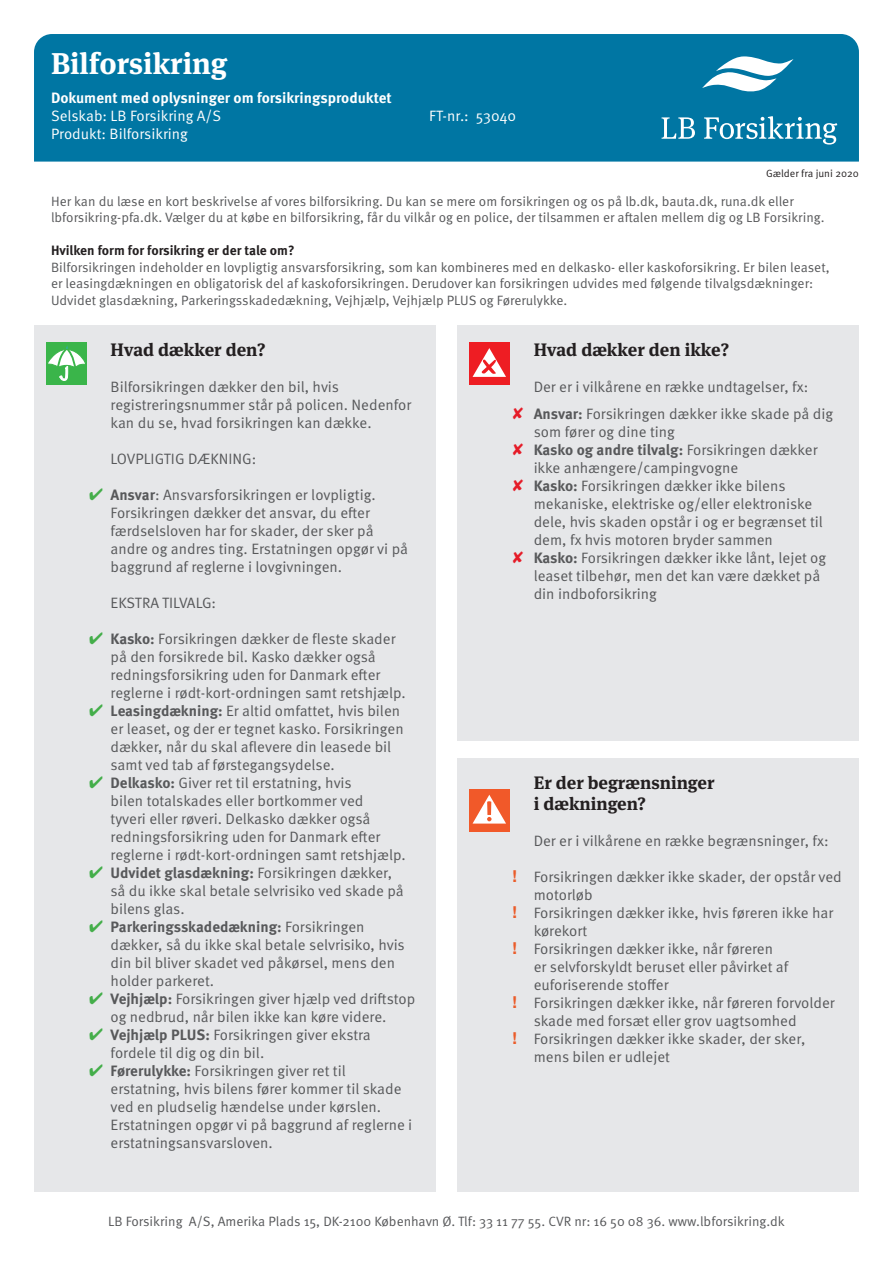
<style>
.page{position:relative;width:893px;height:1263px;background:#fff}
.page>*{position:absolute;margin:0;border:0;box-sizing:border-box;transform-origin:0 0}
.t1{font:700 30px "Meta Serif OT";color:#fff}
.t2{font:700 18px/21px "Meta Serif OT";color:#231f20}
.List_Paragraph{font:15px/18px "Meta Pro Norm";color:#57585a}
.t3{font:15px "Meta Pro Norm";color:#fff}
.t4{font:700 15px "Meta Pro";color:#fff}
.t5{font:13.5px/16.5px "Meta Pro Norm";color:#57585a}
.t6{font:700 13.5px "Meta Pro";color:#231f20}
.t7{font:10.5px "Meta Pro Norm";color:#231f20}
.s1{color:#44ae4a}
.s2{font-family:"Meta Pro";font-weight:700}
.s3{font-family:"Helvetica Neue LT Std";font-weight:700;font-size:16.5px;color:#eb5c2a}
</style>
<div class="page">
<div style="left:34px;top:34px;width:825px;height:128px;background:#0076a3"></div>
<div style="left:34px;top:325px;width:402px;height:867px;background:#e6e7e9"></div>
<div style="left:457px;top:325px;width:402px;height:416px;background:#e6e7e9"></div>
<div style="left:457px;top:759px;width:402px;height:433px;background:#e6e7e9"></div>
<svg style="left:662px;top:117px;width:33px;height:22px"></svg>
<svg style="left:704px;top:116px;width:133px;height:29px;background:#3c96b8"></svg>
<svg style="left:702px;top:56px;width:91px;height:36px"></svg>
<div style="left:46px;top:342px;width:41px;height:43px;background:#3ab54a"></div>
<svg style="left:48px;top:346px;width:37px;height:35px"></svg>
<div style="left:469px;top:342px;width:41px;height:43px;background:#ee1d23"></div>
<svg style="left:473px;top:348px;width:33px;height:29px"></svg>
<div style="left:469px;top:789px;width:41px;height:43px;background:#f15929"></div>
<svg style="left:473px;top:795px;width:33px;height:28px"></svg>
<p class="t1" style="left:51px;top:44px;width:178px">Bilforsikring</p>
<p class="t4" style="left:51px;top:86px;width:342px">Dokument med oplysninger om forsikringsproduktet</p>
<p class="t3" style="left:51px;top:105px;width:172px">Selskab: LB Forsikring A/S</p>
<p class="t3" style="left:429px;top:105px;width:89px">FT-nr.: 53040</p>
<p class="t3" style="left:51px;top:123px;width:138px">Produkt: Bilforsikring</p>
<p class="t7" style="left:766px;top:165px;width:94px">Gælder fra juni 2020</p>
<p class="t5" style="left:51px;top:192px;width:775px">Her kan du læse en kort beskrivelse af vores bilforsikring. Du kan se mere om forsikringen og os på lb.dk, bauta.dk, runa.dk eller lbforsikring-pfa.dk. Vælger du at købe en bilforsikring, får du vilkår og en police, der tilsammen er aftalen mellem dig og LB Forsikring.</p>
<p class="t6" style="left:51px;top:240px;width:245px">Hvilken form for forsikring er der tale om?</p>
<p class="t5" style="left:51px;top:258px;width:780px">Bilforsikringen indeholder en lovpligtig ansvarsforsikring, som kan kombineres med en delkasko- eller kaskoforsikring. Er bilen leaset, er leasingdækningen en obligatorisk del af kaskoforsikringen. Derudover kan forsikringen udvides med følgende tilvalgsdækninger:<br>Udvidet glasdækning, Parkeringsskadedækning, Vejhjælp, Vejhjælp PLUS og Førerulykke.</p>
<p class="t2" style="left:111px;top:339px;width:156px">Hvad dækker den?</p>
<p class="List_Paragraph" style="left:111px;top:377px;width:230px">Bilforsikringen dækker den bil, hvis</p>
<p class="List_Paragraph" style="left:111px;top:395px;width:302px">registreringsnummer står på policen. Nedenfor kan du se, hvad forsikringen kan dække.</p>
<p class="List_Paragraph" style="left:111px;top:449px;width:147px">LOVPLIGTIG DÆKNING:</p>
<p class="List_Paragraph" style="left:111px;top:485px;width:299px;text-indent:-21px"><span class="s1">✔</span> <span class="s2">Ansvar</span>: Ansvarsforsikringen er lovpligtig.<br>Forsikringen dækker det ansvar, du efter færdselsloven har for skader, der sker på andre og andres ting. Erstatningen opgør vi på baggrund af reglerne i lovgivningen.</p>
<p class="List_Paragraph" style="left:111px;top:593px;width:107px">EKSTRA TILVALG:</p>
<p class="List_Paragraph" style="left:111px;top:629px;width:297px;text-indent:-21px"><span class="s1">✔</span> <span class="s2">Kasko:</span> Forsikringen dækker de fleste skader på den forsikrede bil. Kasko dækker også redningsforsikring uden for Danmark efter reglerne i rødt-kort-ordningen samt retshjælp.</p>
<p class="List_Paragraph" style="left:111px;top:701px;width:295px;text-indent:-21px"><span class="s1">✔</span> <span class="s2">Leasingdækning:</span> Er altid omfattet, hvis bilen er leaset, og der er tegnet kasko. Forsikringen dækker, når du skal aflevere din leasede bil samt ved tab af førstegangsydelse.</p>
<p class="List_Paragraph" style="left:111px;top:773px;width:297px;text-indent:-21px"><span class="s1">✔</span> <span class="s2">Delkasko:</span> Giver ret til erstatning, hvis<br>bilen totalskades eller bortkommer ved<br>tyveri eller røveri. Delkasko dækker også redningsforsikring uden for Danmark efter reglerne i rødt-kort-ordningen samt retshjælp.</p>
<p class="List_Paragraph" style="left:111px;top:863px;width:295px;text-indent:-21px"><span class="s1">✔</span> <span class="s2">Udvidet glasdækning:</span> Forsikringen dækker, så du ikke skal betale selvrisiko ved skade på bilens glas.</p>
<p class="List_Paragraph" style="left:111px;top:917px;width:296px;text-indent:-21px"><span class="s1">✔</span> <span class="s2">Parkeringsskadedækning:</span> Forsikringen dækker, så du ikke skal betale selvrisiko, hvis din bil bliver skadet ved påkørsel, mens den holder parkeret.</p>
<p class="List_Paragraph" style="left:89px;top:989px;width:328px;text-align:center"><span class="s1">✔</span> <span class="s2">Vejhjælp:</span> Forsikringen giver hjælp ved driftstop og nedbrud, når bilen ikke kan køre videre.</p>
<p class="List_Paragraph" style="left:111px;top:1025px;width:262px;text-indent:-21px"><span class="s1">✔</span> <span class="s2">Vejhjælp PLUS:</span> Forsikringen giver ekstra fordele til dig og din bil.</p>
<p class="List_Paragraph" style="left:111px;top:1061px;width:303px;text-indent:-21px"><span class="s1">✔</span> <span class="s2">Førerulykke:</span> Forsikringen giver ret til erstatning, hvis bilens fører kommer til skade ved en pludselig hændelse under kørslen.<br>Erstatningen opgør vi på baggrund af reglerne i erstatningsansvarsloven.</p>
<p class="t2" style="left:534px;top:339px;width:197px">Hvad dækker den ikke?</p>
<p class="List_Paragraph" style="left:534px;top:377px;width:276px">Der er i vilkårene en række undtagelser, fx:</p>
<p class="List_Paragraph" style="left:534px;top:403px;width:301px"><span class="s2">Ansvar:</span> Forsikringen dækker ikke skade på dig som fører og dine ting</p>
<p class="List_Paragraph" style="left:534px;top:439px;width:285px"><span class="s2">Kasko og andre tilvalg:</span> Forsikringen dækker ikke anhængere/campingvogne</p>
<p class="List_Paragraph" style="left:534px;top:475px;width:291px"><span class="s2">Kasko:</span> Forsikringen dækker ikke bilens mekaniske, elektriske og/eller elektroniske dele, hvis skaden opstår i og er begrænset til dem, fx hvis motoren bryder sammen</p>
<p class="List_Paragraph" style="left:534px;top:547px;width:294px"><span class="s2">Kasko:</span> Forsikringen dækker ikke lånt, lejet og leaset tilbehør, men det kan være dækket på din indboforsikring</p>
<p class="t2" style="left:534px;top:773px;width:182px">Er der begrænsninger i dækningen?</p>
<p class="List_Paragraph" style="left:534px;top:831px;width:297px">Der er i vilkårene en række begrænsninger, fx:</p>
<p class="List_Paragraph" style="left:534px;top:867px;width:310px;text-indent:-21px"><span class="s3">!</span> Forsikringen dækker ikke skader, der opstår ved motorløb</p>
<p class="List_Paragraph" style="left:534px;top:903px;width:301px;text-indent:-21px"><span class="s3">!</span> Forsikringen dækker ikke, hvis føreren ikke har kørekort</p>
<p class="List_Paragraph" style="left:534px;top:939px;width:256px;text-indent:-21px"><span class="s3">!</span> Forsikringen dækker ikke, når føreren er selvforskyldt beruset eller påvirket af euforiserende stoffer</p>
<p class="List_Paragraph" style="left:534px;top:993px;width:303px;text-indent:-21px"><span class="s3">!</span> Forsikringen dækker ikke, når føreren forvolder skade med forsæt eller grov uagtsomhed</p>
<p class="List_Paragraph" style="left:534px;top:1029px;width:273px;text-indent:-21px"><span class="s3">!</span> Forsikringen dækker ikke skader, der sker, mens bilen er udlejet</p>
<p class="t5" style="left:108px;top:1212px;width:678px">LB Forsikring A/S, Amerika Plads 15, DK-2100 København Ø. Tlf: 33 11 77 55. CVR nr: 16 50 08 36. www.lbforsikring.dk</p>
</div>
